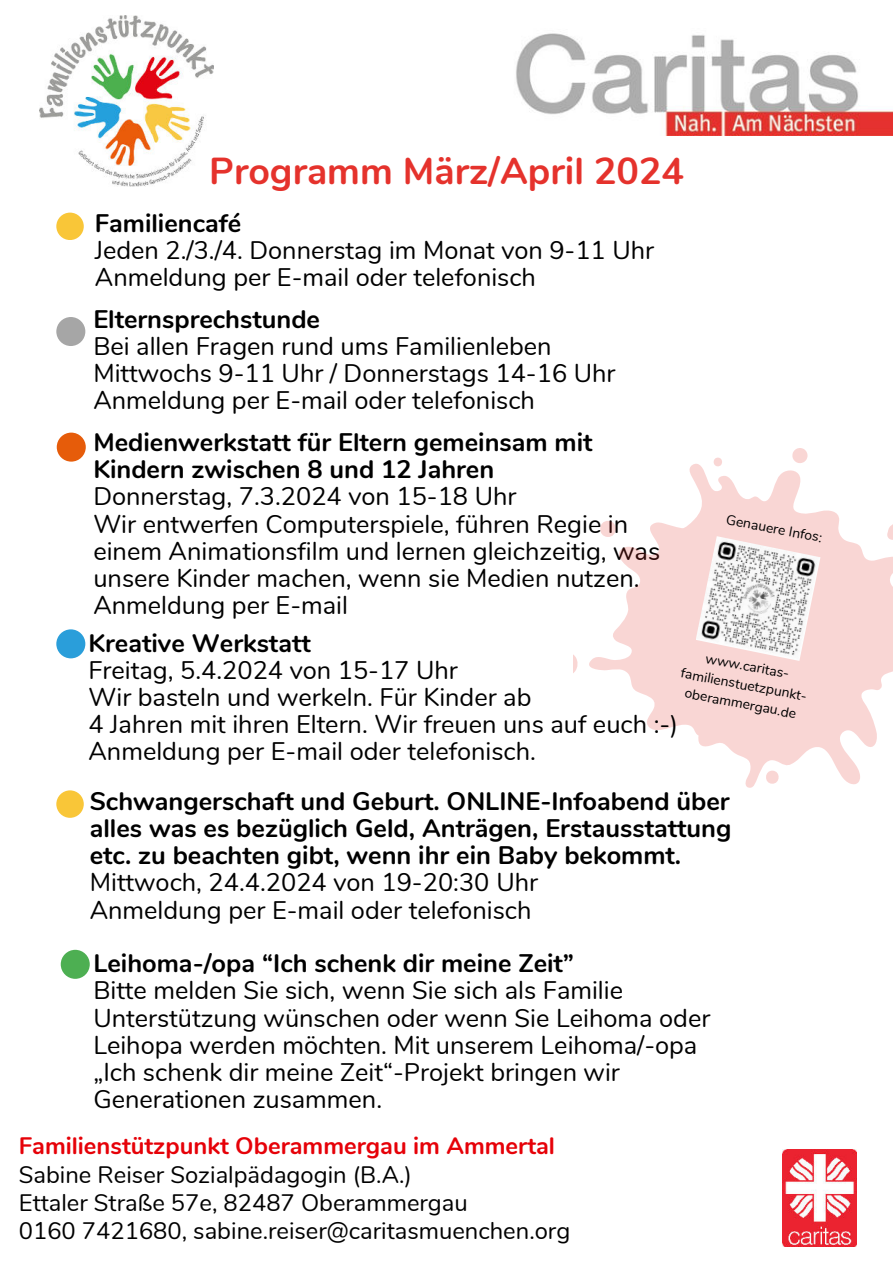
<style>
.page{position:relative;width:893px;height:1264px;background:#fff}
.page>*{position:absolute;margin:0;border:0;box-sizing:border-box;transform-origin:0 0}
.t1{font:700 37.5px "Nunito";color:#e5322c}
.t2{font:25.35px/27px "Nunito";color:#000}
.t3{font:700 25.35px/27px "Nunito";color:#000}
.t4{font:23.7px/28.2px "Nunito";color:#000}
.t5{font:700 23.7px "Nunito";color:#e60108}
.t6{font:13.95px/18.9px "Nunito";color:#000;text-align:center}
</style>
<div class="page">
<img style="left:782px;top:1149px;width:74px;height:97px">
<img style="left:119px;top:15px;width:773px;height:121px">
<img style="left:39px;top:16px;width:175px;height:171px">
<div style="left:56px;top:212px;width:28px;height:28px;background:#f9c638;border-radius:50%"></div>
<div style="left:57px;top:432px;width:29px;height:29px;background:#e65c0a;border-radius:50%"></div>
<div style="left:56px;top:629px;width:29px;height:29px;background:#2a9eda;border-radius:50%"></div>
<div style="left:61px;top:949px;width:29px;height:29px;background:#4daf52;border-radius:50%"></div>
<div style="left:56px;top:317px;width:29px;height:29px;background:#a6a6a6;border-radius:50%"></div>
<svg style="left:589px;top:464px;width:303px;height:323px;fill:#f9d6d4"></svg>
<svg style="left:573px;top:654px;width:5px;height:19px"></svg>
<svg style="left:597px;top:520px;width:21px;height:17px"></svg>
<svg style="left:792px;top:448px;width:15px;height:15px"></svg>
<svg style="left:886px;top:522px;width:6px;height:18px"></svg>
<svg style="left:763px;top:770px;width:18px;height:14px"></svg>
<svg style="left:712px;top:457px;width:11px;height:9px"></svg>
<img style="left:695px;top:536px;width:125px;height:125px">
<div style="left:56px;top:790px;width:28px;height:27px;background:#f9c638;border-radius:50%"></div>
<h1 class="t1" style="left:209px;top:144px;width:476px">Programm März/April 2024</h1>
<p class="t3" style="left:95px;top:208px;width:148px">Familiencafé</p>
<p class="t2" style="left:95px;top:235px;width:560px">Jeden 2./3./4. Donnerstag im Monat von 9-11 Uhr<br>Anmeldung per E-mail oder telefonisch</p>
<p class="t3" style="left:93px;top:304px;width:228px">Elternsprechstunde</p>
<p class="t2" style="left:93px;top:331px;width:523px">Bei allen Fragen rund ums Familienleben<br>Mittwochs 9-11 Uhr / Donnerstags 14-16 Uhr<br>Anmeldung per E-mail oder telefonisch</p>
<p class="t3" style="left:93px;top:427px;width:500px">Medienwerkstatt für Eltern gemeinsam mit<br>Kindern zwischen 8 und 12 Jahren</p>
<p class="t2" style="left:93px;top:482px;width:568px">Donnerstag, 7.3.2024 von 15-18 Uhr<br>Wir entwerfen Computerspiele, führen Regie in einem Animationsfilm und lernen gleichzeitig, was unsere Kinder machen, wenn sie Medien nutzen.<br>Anmeldung per E-mail</p>
<p class="t6" style="left:728px;top:509px;width:99px;rotate:11deg">Genauere Infos:</p>
<p class="t3" style="left:88px;top:628px;width:224px">Kreative Werkstatt</p>
<p class="t2" style="left:88px;top:655px;width:591px">Freitag, 5.4.2024 von 15-17 Uhr<br>Wir basteln und werkeln. Für Kinder ab<br>4 Jahren mit ihren Eltern. Wir freuen uns auf euch :-)<br>Anmeldung per E-mail oder telefonisch.</p>
<p class="t3" style="left:90px;top:786px;width:643px;text-align:justify">Schwangerschaft und Geburt. ONLINE-Infoabend über alles was es bezüglich Geld, Anträgen, Erstausstattung etc. zu beachten gibt, wenn ihr ein Baby bekommt.</p>
<p class="t2" style="left:90px;top:867px;width:450px">Mittwoch, 24.4.2024 von 19-20:30 Uhr<br>Anmeldung per E-mail oder telefonisch</p>
<p class="t6" style="left:686px;top:643px;width:132px;rotate:11deg">www.caritas&shy;familienstuetzpunkt&shy;oberammergau.de</p>
<p class="t3" style="left:93px;top:948px;width:482px">Leihoma-/opa “Ich schenk dir meine Zeit”</p>
<p class="t2" style="left:93px;top:975px;width:618px">Bitte melden Sie sich, wenn Sie sich als Familie Unterstützung wünschen oder wenn Sie Leihoma oder Leihopa werden möchten. Mit unserem Leihoma/-opa „Ich schenk dir meine Zeit“-Projekt bringen wir Generationen zusammen.</p>
<p class="t5" style="left:19px;top:1128px;width:537px">Familienstützpunkt Oberammergau im Ammertal</p>
<p class="t4" style="left:19px;top:1158px;width:553px">Sabine Reiser Sozialpädagogin (B.A.)<br>Ettaler Straße 57e, 82487 Oberammergau<br>0160 7421680, sabine.reiser@caritasmuenchen.org</p>
</div>
